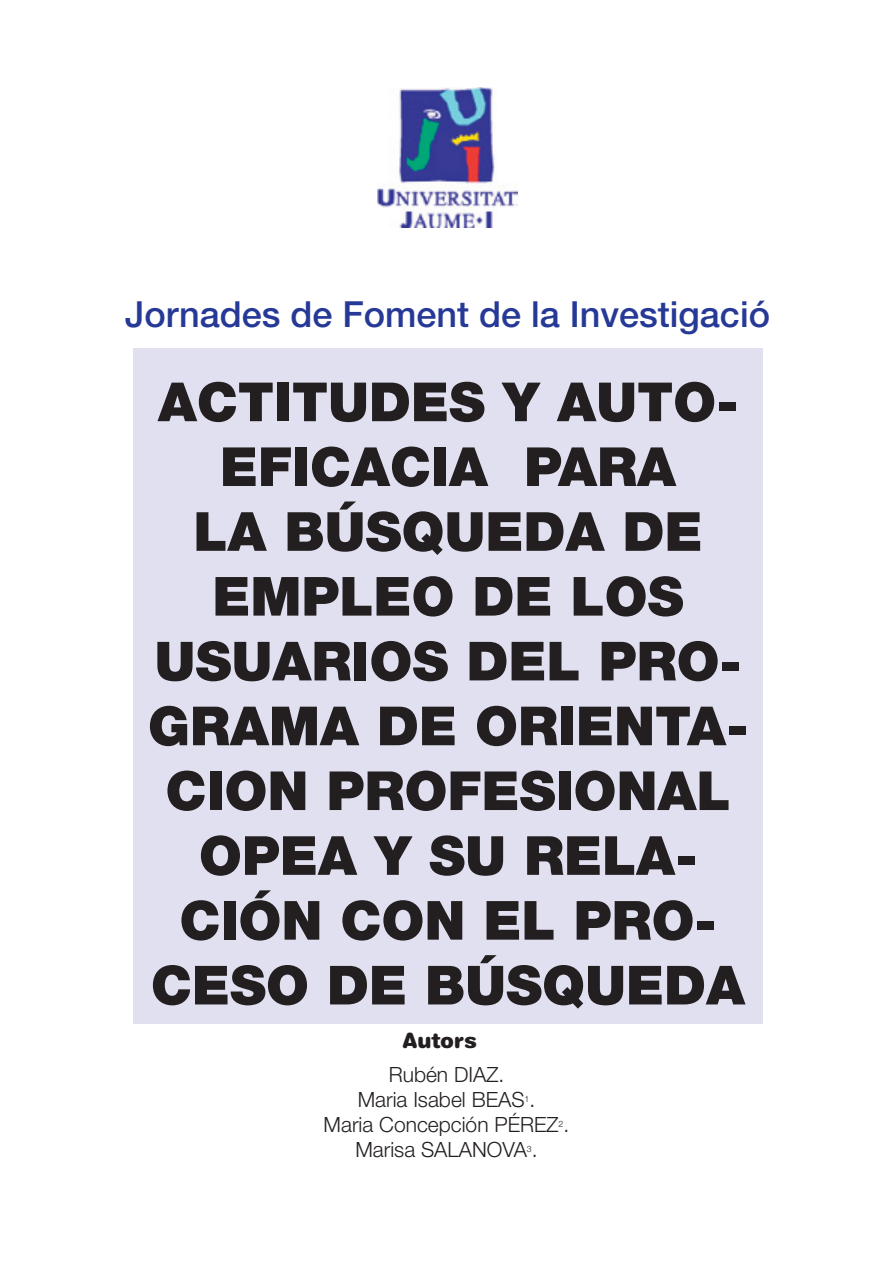
<style>
.page{position:relative;width:893px;height:1263px;background:#fff}
.page>*{position:absolute;margin:0;border:0;box-sizing:border-box;transform-origin:0 0}
.t1{font:900 54px/64.8px "Helvetica Neue LT Std";color:#231f20;text-align:center}
.t2{font:500 36px "Helvetica Neue LT Std";color:#263996}
.t3{font:300 21px/25.2px "Helvetica Neue LT Std";color:#231f20;text-align:center}
.t4{font:900 21px "Helvetica Rounded LT Std";color:#231f20}
.t5{font:300 8.7px "Helvetica Neue LT Std";color:#231f20}
</style>
<div class="page">
<img style="left:377px;top:87px;width:140px;height:141px">
<div style="left:133px;top:348px;width:630px;height:675px;background:#e0e0f0"></div>
<p class="t2" style="left:125px;top:293px;width:646px">Jornades de Foment de la Investigació</p>
<p class="t1" style="left:148px;top:369px;width:602px">ACTITUDES Y AUTO-<br>EFICACIA PARA<br>LA BÚSQUEDA DE<br>EMPLEO DE LOS<br>USUARIOS DEL PRO-<br>GRAMA DE ORIENTA-<br>CION PROFESIONAL<br>OPEA Y SU RELA-<br>CIÓN CON EL PRO-<br>CESO DE BÚSQUEDA</p>
<p class="t4" style="left:403px;top:1027px;width:76px">Autors</p>
<p class="t3" style="left:358px;top:1061px;width:179px">Rubén DIAZ.<br>Maria Isabel BEAS .</p>
<p class="t5" style="left:525px;top:1093px;width:6px">1</p>
<p class="t3" style="left:324px;top:1111px;width:247px">Maria Concepción PÉREZ .</p>
<p class="t5" style="left:559px;top:1118px;width:6px">2</p>
<p class="t3" style="left:355px;top:1137px;width:184px">Marisa SALANOVA .</p>
<p class="t5" style="left:527px;top:1144px;width:6px">3</p>
</div>
